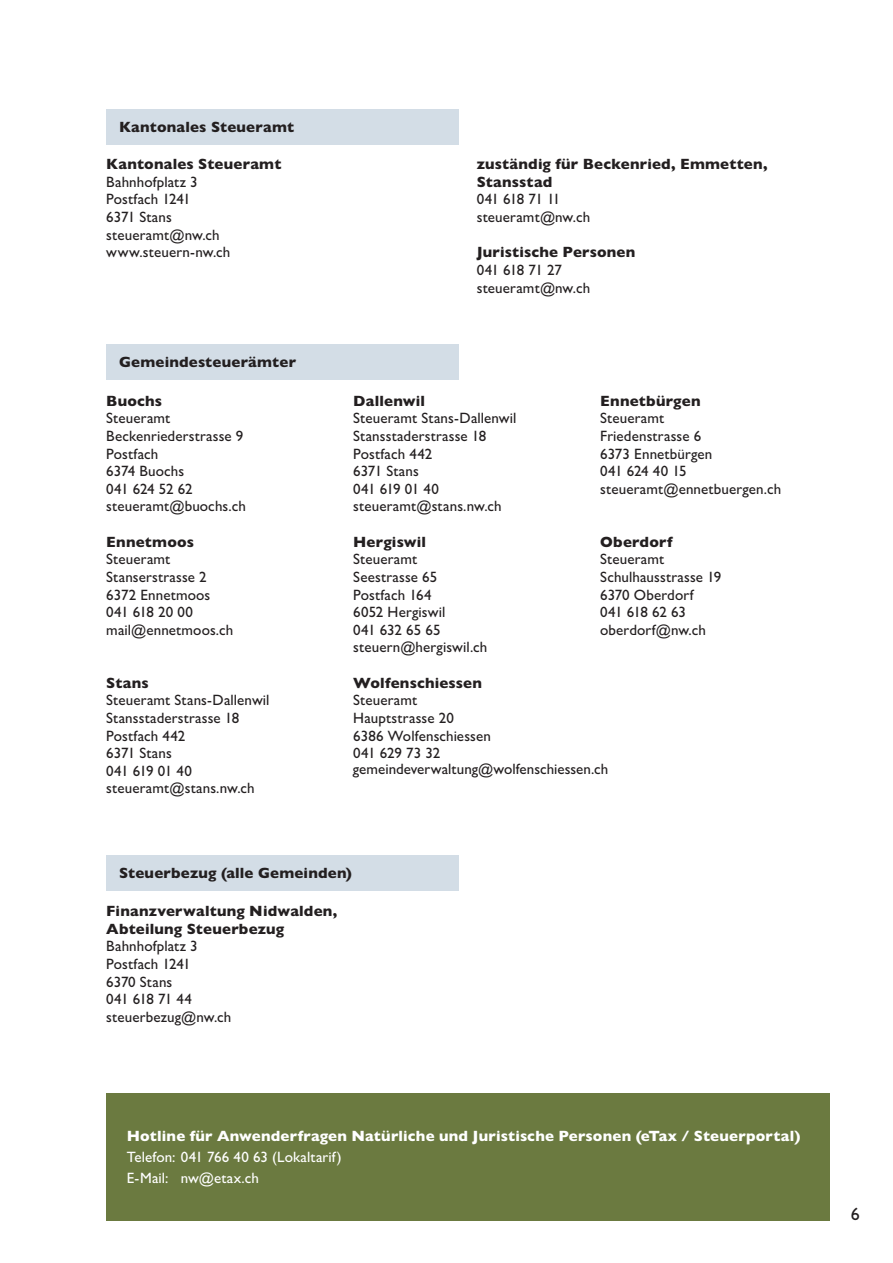
<style>
.page{position:relative;width:893px;height:1263px;background:#fff}
.page>*{position:absolute;margin:0;border:0;box-sizing:border-box;transform-origin:0 0}
.t1{font:500 18px "Gill Sans MT Pro";color:#231f20}
.t2{font:500 15px/17.5px "Gill Sans MT Pro";letter-spacing:.01em;color:#231f20}
.t3{font:800 15px/17.7px "Gill Sans MT Pro";letter-spacing:.01em;color:#231f20}
.t4{font:800 15px "Gill Sans MT Pro";letter-spacing:.01em;color:#fff}
.t5{font:500 15px/21px "Gill Sans MT Pro";letter-spacing:.01em;color:#fff}
</style>
<div class="page">
<div style="left:106px;top:344px;width:353px;height:36px;background:#d3dde6"></div>
<div style="left:106px;top:855px;width:353px;height:36px;background:#d3dde6"></div>
<div style="left:106px;top:109px;width:353px;height:36px;background:#d3dde6"></div>
<div style="left:106px;top:1093px;width:107px;height:127px;background:#6b7a40"></div>
<div style="left:212px;top:1093px;width:617px;height:127px;background:#6b7a40"></div>
<p class="t3" style="left:119px;top:118px;width:177px">Kantonales Steueramt</p>
<p class="t3" style="left:106px;top:155px;width:177px">Kantonales Steueramt</p>
<p class="t2" style="left:106px;top:173px;width:126px">Bahnhofplatz 3<br>Postfach 1241<br>6371 Stans steueramt@nw.ch www.steuern-nw.ch</p>
<p class="t3" style="left:119px;top:353px;width:179px">Gemeindesteuerämter</p>
<p class="t3" style="left:106px;top:392px;width:57px">Buochs</p>
<p class="t2" style="left:106px;top:409px;width:141px">Steueramt<br>Beckenriederstrasse 9<br>Postfach<br>6374 Buochs<br>041 624 52 62 steueramt@buochs.ch</p>
<p class="t3" style="left:106px;top:533px;width:89px">Ennetmoos</p>
<p class="t2" style="left:106px;top:550px;width:129px">Steueramt<br>Stanserstrasse 2<br>6372 Ennetmoos<br>041 618 20 00 mail@ennetmoos.ch</p>
<p class="t3" style="left:106px;top:674px;width:44px">Stans</p>
<p class="t2" style="left:106px;top:691px;width:165px">Steueramt Stans-Dallenwil<br>Stansstaderstrasse 18<br>Postfach 442<br>6371 Stans<br>041 619 01 40 steueramt@stans.nw.ch</p>
<p class="t3" style="left:477px;top:155px;width:292px">zuständig für Beckenried, Emmetten,<br>Stansstad</p>
<p class="t2" style="left:477px;top:190px;width:115px">041 618 71 11 steueramt@nw.ch</p>
<p class="t3" style="left:477px;top:243px;width:160px">Juristische Personen</p>
<p class="t2" style="left:477px;top:261px;width:115px">041 618 71 27 steueramt@nw.ch</p>
<p class="t3" style="left:353px;top:392px;width:73px">Dallenwil</p>
<p class="t2" style="left:353px;top:409px;width:165px">Steueramt Stans-Dallenwil<br>Stansstaderstrasse 18<br>Postfach 442<br>6371 Stans<br>041 619 01 40 steueramt@stans.nw.ch</p>
<p class="t3" style="left:353px;top:533px;width:74px">Hergiswil</p>
<p class="t2" style="left:353px;top:550px;width:136px">Steueramt<br>Seestrasse 65<br>Postfach 164<br>6052 Hergiswil<br>041 632 65 65 steuern@hergiswil.ch</p>
<p class="t3" style="left:353px;top:674px;width:130px">Wolfenschiessen</p>
<p class="t2" style="left:353px;top:691px;width:139px">Steueramt<br>Hauptstrasse 20<br>6386 Wolfenschiessen<br>041 629 73 32</p>
<p class="t3" style="left:600px;top:392px;width:102px">Ennetbürgen</p>
<p class="t2" style="left:600px;top:409px;width:183px">Steueramt<br>Friedenstrasse 6<br>6373 Ennetbürgen<br>041 624 40 15 steueramt@ennetbuergen.ch</p>
<p class="t3" style="left:600px;top:533px;width:74px">Oberdorf</p>
<p class="t2" style="left:600px;top:550px;width:123px">Steueramt<br>Schulhausstrasse 19<br>6370 Oberdorf<br>041 618 62 63 oberdorf@nw.ch</p>
<p class="t2" style="left:353px;top:760px;width:257px">gemeindeverwaltung@wolfenschiessen.ch</p>
<p class="t3" style="left:119px;top:864px;width:234px">Steuerbezug (alle Gemeinden)</p>
<p class="t3" style="left:106px;top:902px;width:233px">Finanzverwaltung Nidwalden,<br>Abteilung Steuerbezug</p>
<p class="t2" style="left:106px;top:937px;width:127px">Bahnhofplatz 3<br>Postfach 1241<br>6370 Stans<br>041 618 71 44 steuerbezug@nw.ch</p>
<p class="t4" style="left:127px;top:1127px;width:675px">Hotline für Anwenderfragen Natürliche und Juristische Personen (eTax / Steuerportal)</p>
<p class="t5" style="left:127px;top:1146px;width:216px">Telefon: 041 766 40 63 (Lokaltarif)<br>E-Mail: nw@etax.ch</p>
<p class="t1" style="left:851px;top:1204px;width:10px">6</p>
</div>
